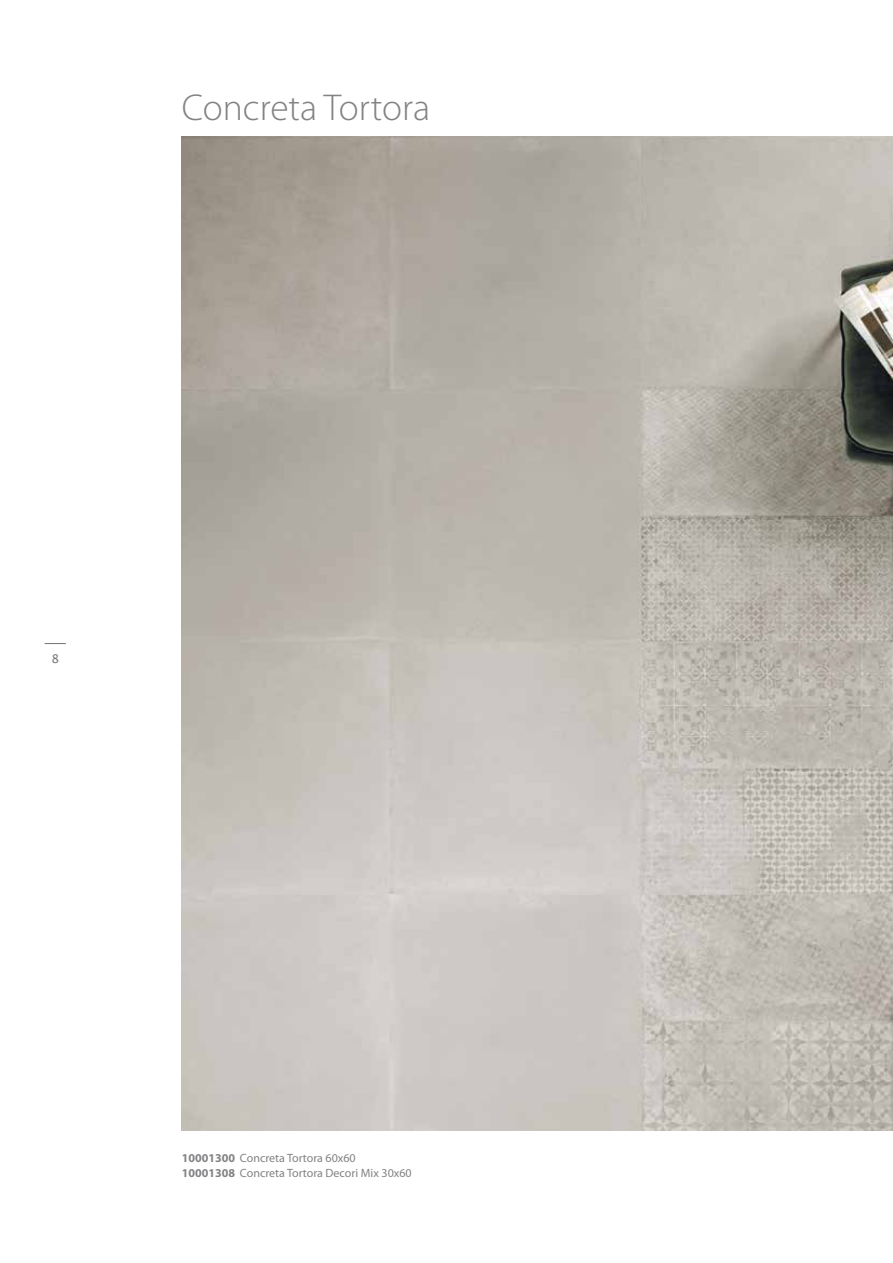
<style>
.page{position:relative;width:893px;height:1263px;background:#fff}
.page>*{position:absolute;margin:0;border:0;box-sizing:border-box;transform-origin:0 0}
.t1{font:300 37.5px "Myriad Pro";color:#838386}
.t2{font:12px/15px "Myriad Pro";color:#838386}
.t3{font:12px "Lucida Grande";color:#747373}
.s1{font-weight:700}
</style>
<div class="page">
<img style="left:182px;top:136px;width:711px;height:994px">
<svg style="left:45px;top:643px;width:21px;height:1px"></svg>
<h1 class="t1" style="left:182px;top:87px;width:250px">Concreta Tortora</h1>
<p class="t3" style="left:51px;top:652px;width:9px">8</p>
<p class="t2" style="left:182px;top:1150px;width:231px"><span class="s1">10001300</span> Concreta Tortora 60x60<br><span class="s1">10001308</span> Concreta Tortora Decori Mix 30x60</p>
</div>
